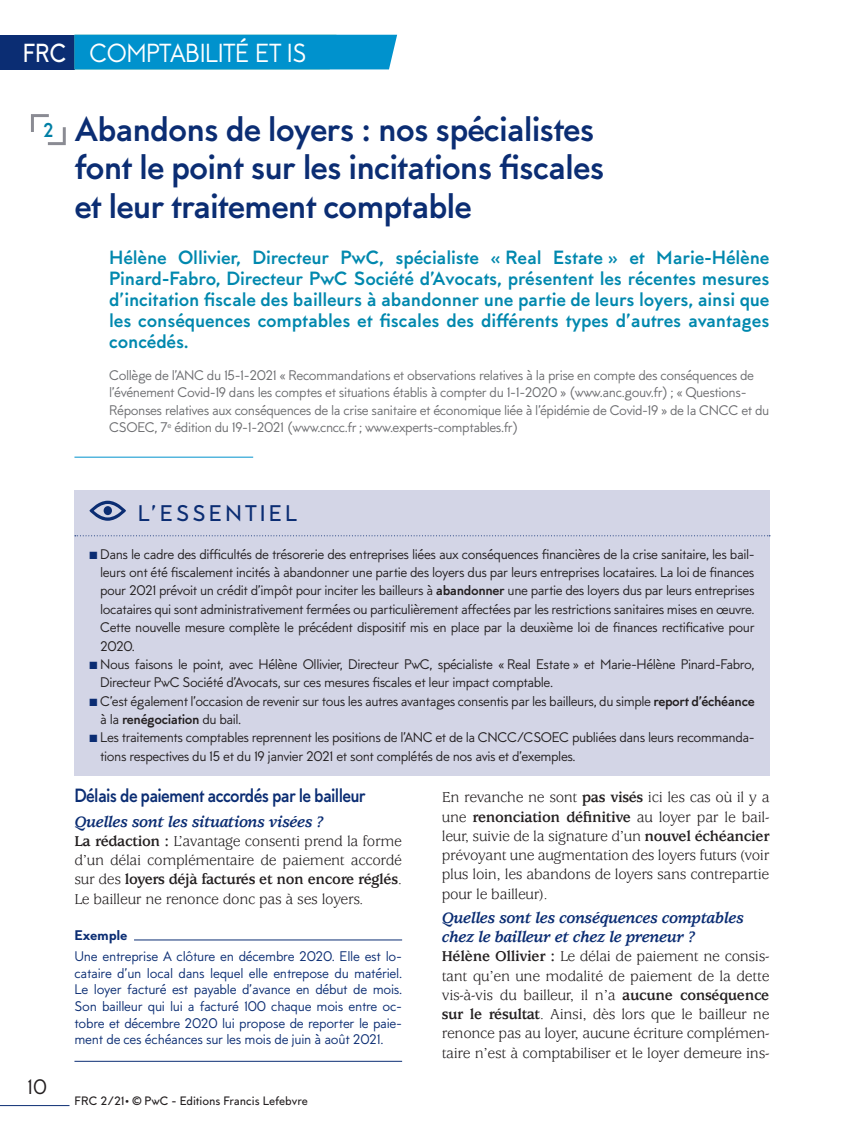
<style>
.page{position:relative;width:844px;height:1141px;background:#fff}
.page>*{position:absolute;margin:0;border:0;box-sizing:border-box;transform-origin:0 0}
.t1{font:700 35px/38.5px "MTT Milano";letter-spacing:-.03em;color:#0b2d73}
.t2{font:28px "MTT Milano";letter-spacing:-.03em;color:#fff}
.t3{font:26.25px "MTT Milano";color:#fff;scale:.95 1}
.t4{font:500 22.75px "MTT Milano";letter-spacing:.13em;color:#0b2d73}
.t5{font:21px "MTT Milano";color:#231f20}
.t6{font:700 20.12px "MTT Milano";color:#007fa5;scale:.9 1}
.t7{font:700 19.25px/21px "MTT Milano";letter-spacing:-.01em;color:#0088ae;text-align:justify}
.t8{font:700 19.25px "MTT Milano";letter-spacing:-.04em;color:#0b2d73;scale:.9 1}
.t9{font:italic 700 16.62px/19.2px "Usherwood Std";letter-spacing:-.02em;color:#0b2d73}
.t10{font:15.75px/19.2px "Usherwood Std";letter-spacing:-.02em;color:#231f20;text-align:justify}
.t11{font:14px/18.4px "MTT Milano";letter-spacing:-.03em;color:#231f20}
.t12{font:14px/17.5px "MTT Milano";letter-spacing:-.03em;color:#6c6d70}
.t13{font:14px/16.6px "MTT Milano";letter-spacing:-.02em;color:#0b2d73;text-align:justify}
.t14{font:900 14px "MTT Milano";letter-spacing:-.02em;color:#0b2d73}
.t15{font:500 12.25px "MTT Milano";letter-spacing:-.005em;color:#231f20}
.s1{font-weight:500;font-size:26.25px}
.s2{color:#0b2d73}
.s3{font-weight:700}
</style>
<div class="page">
<hr style="left:0;top:1105px;width:69px;height:1px;background:#0b2d73">
<div style="left:0;top:35px;width:74px;height:34px;background:#0b2d73"></div>
<div style="left:74px;top:35px;width:323px;height:34px;background:#0092cd"></div>
<hr style="left:74px;top:457px;width:179px;height:1px;background:#0092cd">
<div style="left:74px;top:490px;width:695px;height:60px;background:#d3d5e6"></div>
<div style="left:74px;top:549px;width:695px;height:227px;background:#d3d5e6"></div>
<svg style="left:75px;top:535px;width:694px;height:1px"></svg>
<hr style="left:134px;top:939px;width:268px;height:1px;background:#0b2d73">
<hr style="left:74px;top:1061px;width:328px;height:1px;background:#0b2d73">
<svg style="left:31px;top:114px;width:35px;height:31px"></svg>
<svg style="left:89px;top:501px;width:37px;height:20px"></svg>
<div style="left:104px;top:506px;width:8px;height:9px;background:#0b2d73;border-radius:50%"></div>
<h3 class="t3" style="left:89px;top:38px;width:32px">Comptabilitéet</h3>
<h3 class="t3" style="left:287px;top:38px;width:22px">IS</h3>
<h2 class="t2" style="left:23px;top:37px;width:177px"><span class="s1">FRC</span> DOSSIER</h2>
<h3 class="t6" style="left:43px;top:119px;width:13px">2</h3>
<h1 class="t1" style="left:74px;top:111px;width:531px">Abandons de loyers : nos spécialistes font le point sur les incitations fiscales et leur traitement comptable</h1>
<p class="t7" style="left:109px;top:247px;width:661px">Hélène Ollivier, Directeur PwC, spécialiste « Real Estate » et Marie-Hélène Pinard-Fabro, Directeur PwC Société d’Avocats, présentent les récentes mesures d’incitation fiscale des bailleurs à abandonner une partie de leurs loyers, ainsi que les conséquences comptables et fiscales des différents types d’autres avantages concédés.</p>
<p class="t12" style="left:109px;top:367px;width:661px">Collège de l’ANC du 15-1-2021 « Recommandations et observations relatives à la prise en compte des conséquences de l’événement Covid-19 dans les comptes et situations établis à compter du 1-1-2020 » (www.anc.gouv.fr) ; « Questions-Réponses relatives aux conséquences de la crise sanitaire et économique liée à l’épidémie de Covid-19 » de la CNCC et du CSOEC, 7<sup>e</sup> édition du 19-1-2021 (www.cncc.fr ; www.experts-comptables.fr)</p>
<h3 class="t5" style="left:27px;top:1075px;width:21px">10</h3>
<h3 class="t4" style="left:138px;top:500px;width:161px">L’ESSENTIEL</h3>
<p class="t11" style="left:100px;top:545px;width:656px;text-align:justify;text-indent:-11px"><span class="s2">■</span> Dans le cadre des difficultés de trésorerie des entreprises liées aux conséquences financières de la crise sanitaire, les bail&shy;leurs ont été fiscalement incités à abandonner une partie des loyers dus par leurs entreprises locataires. La loi de finances pour 2021 prévoit un crédit d’impôt pour inciter les bailleurs à <span class="s3">abandonner</span> une partie des loyers dus par leurs entreprises locataires qui sont administrativement fermées ou particulièrement affectées par les restrictions sanitaires mises en œuvre.<br>Cette nouvelle mesure complète le précédent dispositif mis en place par la deuxième loi de finances rectificative pour 2020.</p>
<p class="t11" style="left:100px;top:655px;width:655px;text-indent:-11px"><span class="s2">■</span> Nous faisons le point, avec Hélène Ollivier, Directeur PwC, spécialiste « Real Estate » et Marie-Hélène Pinard-Fabro,<br>Directeur PwC Société d’Avocats, sur ces mesures fiscales et leur impact comptable.</p>
<p class="t11" style="left:100px;top:692px;width:656px;text-indent:-11px"><span class="s2">■</span> C’est également l’occasion de revenir sur tous les autres avantages consentis par les bailleurs, du simple <span class="s3">report d’échéance </span>à la <span class="s3">renégociation</span> du bail.</p>
<p class="t11" style="left:100px;top:729px;width:656px;text-indent:-11px"><span class="s2">■</span> Les traitements comptables reprennent les positions de l’ANC et de la CNCC/CSOEC publiées dans leurs recommanda&shy;tions respectives du 15 et du 19 janvier 2021 et sont complétés de nos avis et d’exemples.</p>
<h3 class="t8" style="left:74px;top:785px;width:325px">Délais de paiement accordés par le bailleur</h3>
<p class="t9" style="left:74px;top:812px;width:250px">Quelles sont les situations visées ?</p>
<p class="t10" style="left:74px;top:832px;width:329px"><span class="s3">La rédaction :</span> L’avantage consenti prend la forme d’un délai complémentaire de paiement accordé sur des <span class="s3">loyers déjà facturés et non encore réglés</span>.<br>Le bailleur ne renonce donc pas à ses loyers.</p>
<p class="t14" style="left:74px;top:927px;width:55px">Exemple</p>
<p class="t13" style="left:74px;top:948px;width:329px">Une entreprise A clôture en décembre 2020. Elle est lo&shy;cataire d’un local dans lequel elle entrepose du matériel.<br>Le loyer facturé est payable d’avance en début de mois.<br>Son bailleur qui lui a facturé 100 chaque mois entre oc&shy;tobre et décembre 2020 lui propose de reporter le paie&shy;ment de ces échéances sur les mois de juin à août 2021.</p>
<p class="t10" style="left:441px;top:788px;width:329px">En revanche ne sont <span class="s3">pas visés</span> ici les cas où il y a une <span class="s3">renonciation définitive</span> au loyer par le bail&shy;leur, suivie de la signature d’un <span class="s3">nouvel échéancier </span>prévoyant une augmentation des loyers futurs (voir plus loin, les abandons de loyers sans contrepartie pour le bailleur).</p>
<p class="t9" style="left:441px;top:909px;width:303px">Quelles sont les conséquences comptables chez le bailleur et chez le preneur ?</p>
<p class="t10" style="left:441px;top:947px;width:329px"><span class="s3">Hélène Ollivier :</span> Le délai de paiement ne consis&shy;tant qu’en une modalité de paiement de la dette vis-à-vis du bailleur, il n’a <span class="s3">aucune conséquence sur le résultat</span>. Ainsi, dès lors que le bailleur ne renonce pas au loyer, aucune écriture complémen&shy;taire n’est à comptabiliser et le loyer demeure ins-</p>
<p class="t15" style="left:74px;top:1094px;width:235px">FRC 2/21• © PwC - Editions Francis Lefebvre</p>
</div>
